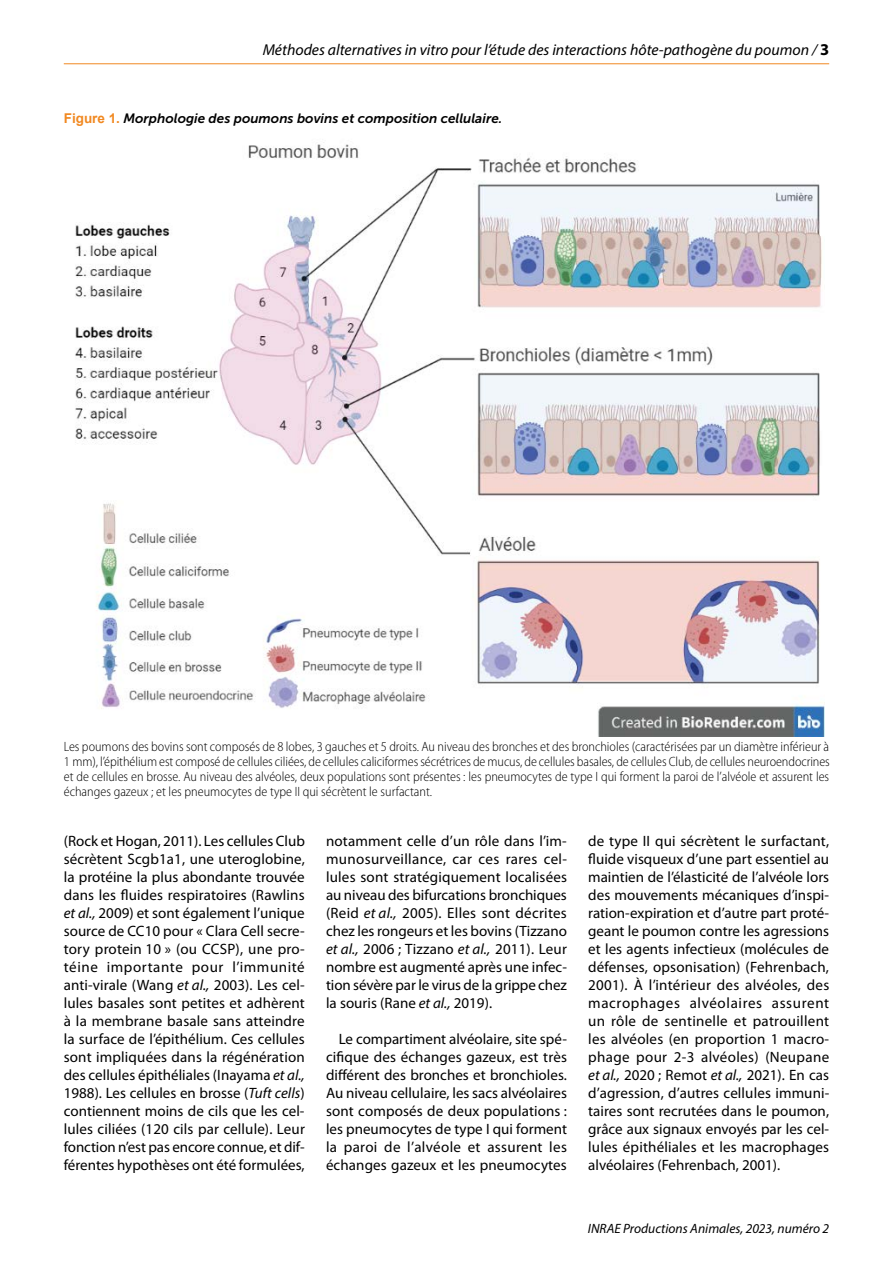
<style>
.page{position:relative;width:893px;height:1263px;background:#fff}
.page>*{position:absolute;margin:0;border:0;box-sizing:border-box;transform-origin:0 0}
.t1{font:italic 15.75px "Myriad Pro";color:#000}
.t2{font:15px/18px "Myriad Pro";color:#000;text-align:justify}
.t3{font:300 semi-condensed 13.5px/15px "Myriad Pro";color:#000;text-align:justify}
.t4{font:italic 13.5px "Museo Sans 700";color:#000}
.t5{font:italic 13.5px "Myriad Pro";color:#000}
.s1{font-weight:700;font-style:normal;font-size:16.5px}
.s2{font-family:"Arial";font-weight:700;font-style:normal;color:#f18922}
.s3{font-style:italic}
</style>
<div class="page">
<hr style="left:64px;top:63px;width:765px;height:1px;background:#f18922">
<img style="left:75px;top:142px;width:750px;height:594px">
<p class="t1" style="left:263px;top:40px;width:568px">Méthodes alternatives in vitro pour l’étude des interactions hôte‑pathogène du poumon / <span class="s1">3</span></p>
<p class="t4" style="left:64px;top:111px;width:440px"><span class="s2">Figure 1.</span> Morphologie des poumons bovins et composition cellulaire.</p>
<p class="t3" style="left:64px;top:739px;width:768px">Les poumons des bovins sont composés de 8 lobes, 3 gauches et 5 droits. Au niveau des bronches et des bronchioles (caractérisées par un diamètre inférieur à 1 mm), l’épithélium est composé de cellules ciliées, de cellules caliciformes sécrétrices de mucus, de cellules basales, de cellules Club, de cellules neuroendocrines et de cellules en brosse. Au niveau des alvéoles, deux populations sont présentes : les pneumocytes de type I qui forment la paroi de l’alvéole et assurent les échanges gazeux ; et les pneumocytes de type II qui sécrètent le surfactant.</p>
<p class="t2" style="left:64px;top:832px;width:243px">(Rock et Hogan, 2011). Les cellules Club sécrètent Scgb1a1, une uteroglobine, la protéine la plus abondante trouvée dans les fluides respiratoires (Rawlins <span class="s3">et al.,</span> 2009) et sont également l’unique source de CC10 pour « Clara Cell secre&shy;tory protein 10 » (ou CCSP), une pro&shy;téine importante pour l’immunité anti-virale (Wang <span class="s3">et al.,</span> 2003). Les cel&shy;lules basales sont petites et adhèrent à la membrane basale sans atteindre la surface de l’épithélium. Ces cellules sont impliquées dans la régénération des cellules épithéliales (Inayama <span class="s3">et al., </span>1988). Les cellules en brosse (<span class="s3">Tuft cells</span>) contiennent moins de cils que les cel&shy;lules ciliées (120 cils par cellule). Leur fonction n’est pas encore connue, et dif&shy;férentes hypothèses ont été formulées,</p>
<p class="t2" style="left:326px;top:832px;width:243px">notamment celle d’un rôle dans l’im&shy;munosurveillance, car ces rares cel&shy;lules sont stratégiquement localisées au niveau des bifurcations bronchiques (Reid <span class="s3">et al.,</span> 2005). Elles sont décrites chez les rongeurs et les bovins (Tizzano <span class="s3">et al.,</span> 2006 ; Tizzano <span class="s3">et al.,</span> 2011). Leur nombre est augmenté après une infec&shy;tion sévère par le virus de la grippe chez la souris (Rane <span class="s3">et al.,</span> 2019).</p>
<p class="t2" style="left:326px;top:1030px;width:242px;text-indent:13px">Le compartiment alvéolaire, site spé&shy;cifique des échanges gazeux, est très différent des bronches et bronchioles.<br>Au niveau cellulaire, les sacs alvéolaires sont composés de deux populations : les pneumocytes de type I qui forment la paroi de l’alvéole et assurent les échanges gazeux et les pneumocytes</p>
<p class="t2" style="left:588px;top:832px;width:243px">de type II qui sécrètent le surfactant, fluide visqueux d’une part essentiel au maintien de l’élasticité de l’alvéole lors des mouvements mécaniques d’inspi&shy;ration-expiration et d’autre part proté&shy;geant le poumon contre les agressions et les agents infectieux (molécules de défenses, opsonisation) (Fehrenbach, 2001). À l’intérieur des alvéoles, des macrophages alvéolaires assurent un rôle de sentinelle et patrouillent les alvéoles (en proportion 1 macro&shy;phage pour 2-3 alvéoles) (Neupane <span class="s3">et al.,</span> 2020 ; Remot <span class="s3">et al.,</span> 2021). En cas d’agression, d’autres cellules immuni&shy;taires sont recrutées dans le poumon, grâce aux signaux envoyés par les cel&shy;lules épithéliales et les macrophages alvéolaires (Fehrenbach, 2001).</p>
<p class="t5" style="left:588px;top:1220px;width:243px">INRAE Productions Animales, 2023, numéro 2</p>
</div>
